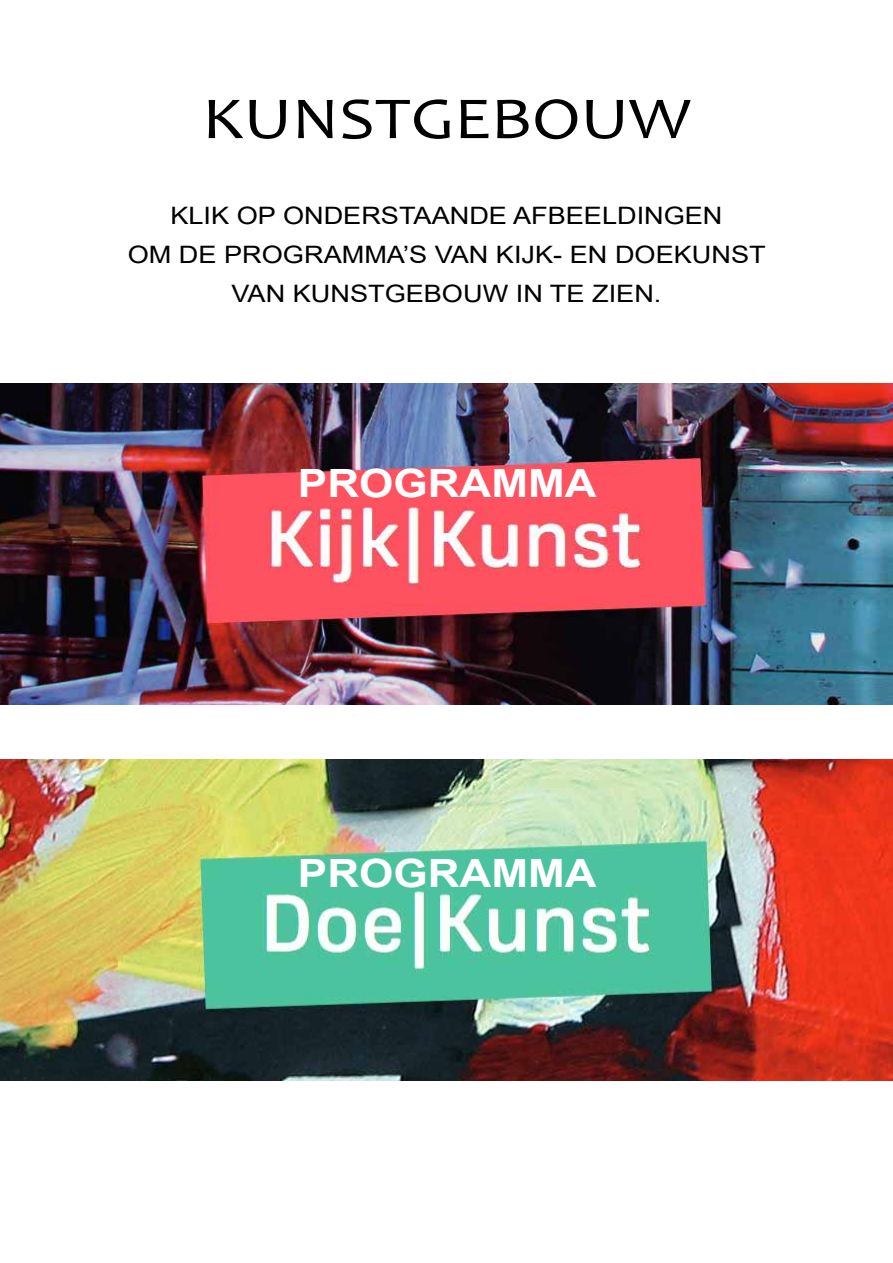
<style>
.page{position:relative;width:893px;height:1263px;background:#fff}
.page>*{position:absolute;margin:0;border:0;box-sizing:border-box;transform-origin:0 0}
.t1{font:60px "Candara";color:#000;scale:1.17 1}
.t2{font:700 39px "Arial";color:#fff;scale:1.13 1}
.t3{font:24px/39px "Arial";color:#000;text-align:center;scale:1.13 1}
</style>
<div class="page">
<img style="left:0;top:384px;width:893px;height:321px">
<img style="left:0;top:759px;width:893px;height:321px">
<h1 class="t1" style="left:202px;top:81px;width:419px">KUNSTGEBOUW</h1>
<p class="t3" style="left:128px;top:196px;width:566px">KLIK OP ONDERSTAANDE AFBEELDINGEN<br>OM DE PROGRAMMA’S VAN KIJK- EN DOEKUNST<br>VAN KUNSTGEBOUW IN TE ZIEN.</p>
<h2 class="t2" style="left:298px;top:456px;width:266px">PROGRAMMA</h2>
<h2 class="t2" style="left:298px;top:846px;width:266px">PROGRAMMA</h2>
</div>
